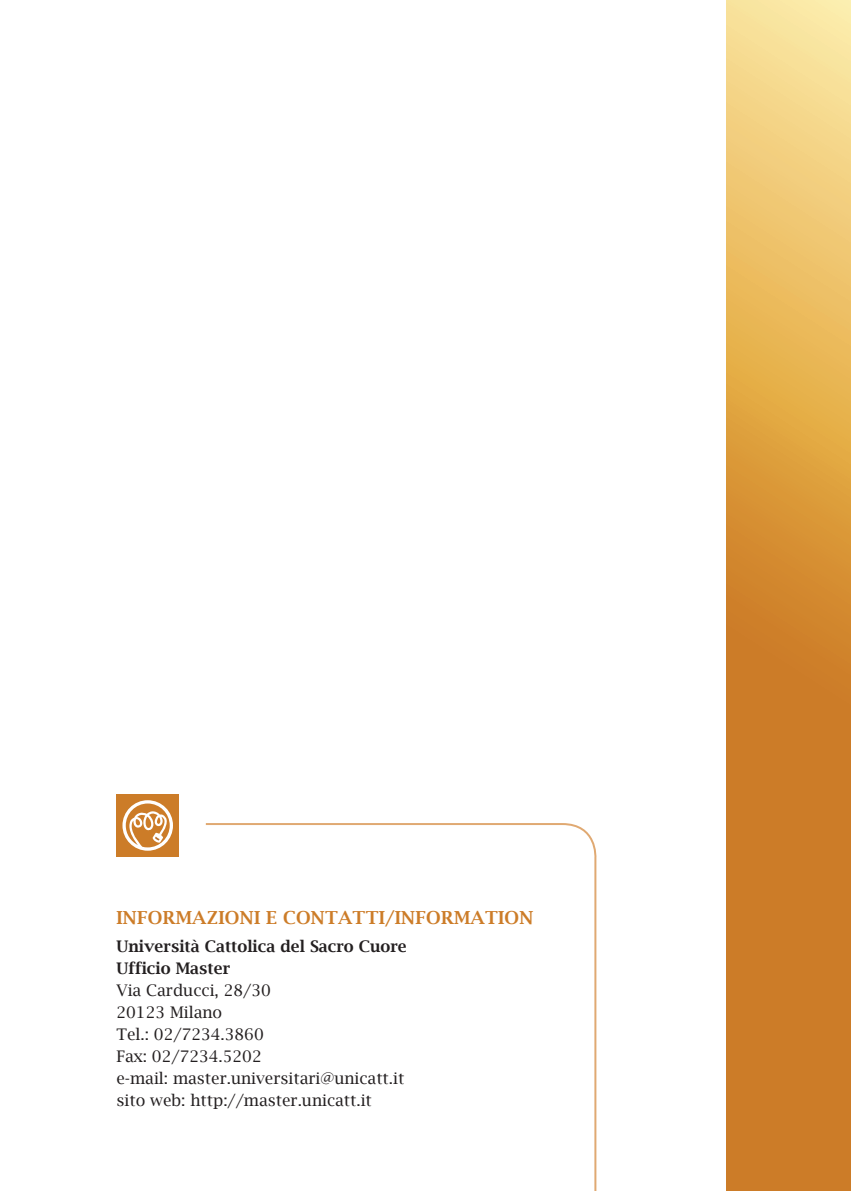
<style>
.page{position:relative;width:851px;height:1191px;background:#fff}
.page>*{position:absolute;margin:0;border:0;box-sizing:border-box;transform-origin:0 0}
.t1{font:600 18px "Lucida Bright";letter-spacing:.01em;color:#cc7c28}
.t2{font:16px/22px "Lucida Bright";color:#231f20}
.t3{font:600 16px/22px "Lucida Bright";color:#231f20}
</style>
<div class="page">
<svg style="left:726px;top:0;width:124px;height:1191px"></svg>
<div style="left:116px;top:794px;width:63px;height:62px;background:#cc7c28"></div>
<svg style="left:122px;top:800px;width:51px;height:50px"></svg>
<svg style="left:205px;top:823px;width:392px;height:368px"></svg>
<p class="t1" style="left:116px;top:906px;width:418px">INFORMAZIONI E CONTATTI/INFORMATION</p>
<p class="t3" style="left:116px;top:934px;width:292px">Università Cattolica del Sacro Cuore<br>Ufficio Master</p>
<p class="t2" style="left:116px;top:978px;width:289px">Via Carducci, 28/30<br>20123 Milano<br>Tel.: 02/7234.3860<br>Fax: 02/7234.5202<br>e-mail: master.universitari@unicatt.it sito web: http://master.unicatt.it</p>
</div>
